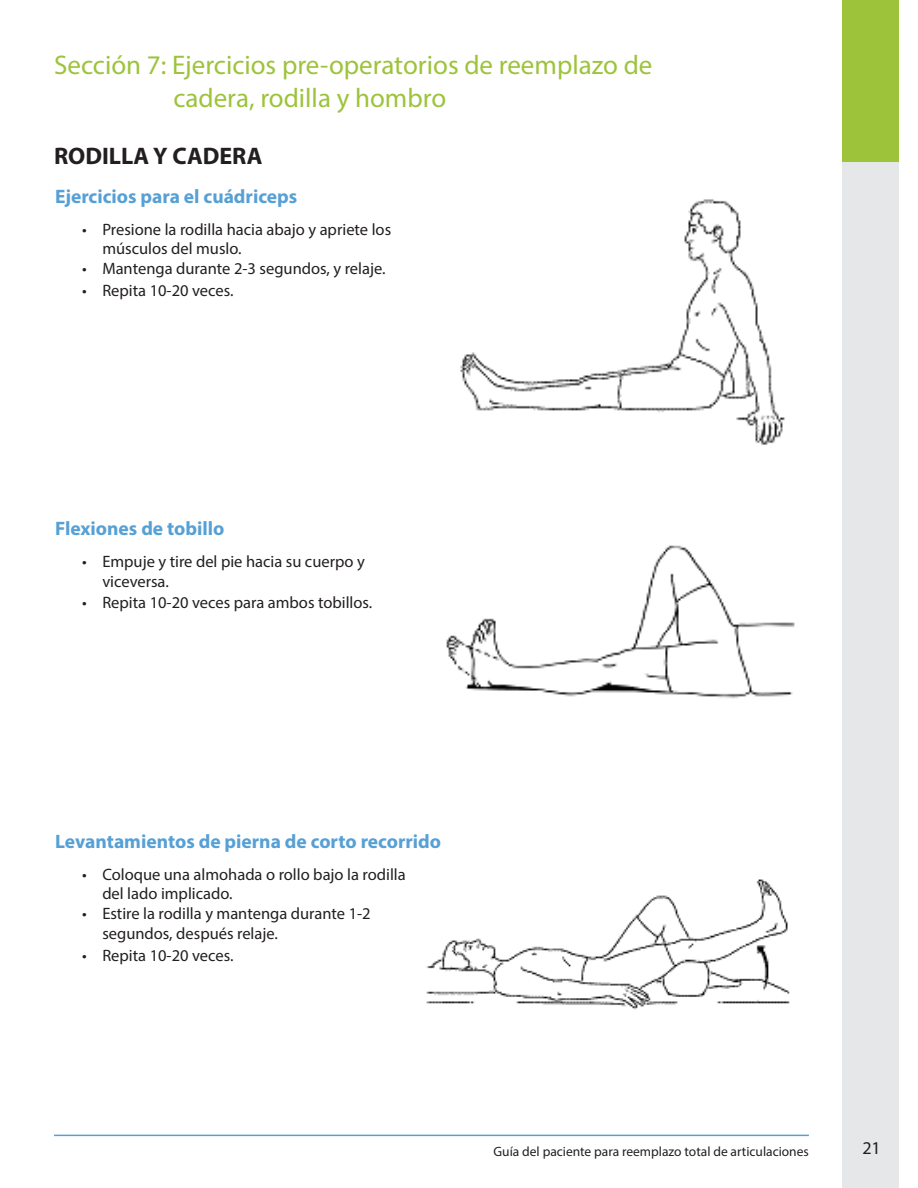
<style>
.page{position:relative;width:918px;height:1188px;background:#fff}
.page>*{position:absolute;margin:0;border:0;box-sizing:border-box;transform-origin:0 0}
.t1{font:27px/32.4px "Myriad Pro";color:#9dc33b}
.t2{font:700 24px "Myriad Pro";color:#231f20}
.t3{font:700 19.5px "Myriad Pro";color:#56a0d5}
.t4{font:18px "Myriad Pro";color:#231f20}
.t5{font:16.5px/19.8px "Myriad Pro";color:#231f20}
.t6{font:13.5px "Myriad Pro";color:#231f20}
</style>
<div class="page">
<div style="left:842px;top:0;width:57px;height:1188px;background:#e6e7e9"></div>
<hr style="left:54px;top:1135px;width:755px;height:1px;background:#56a0d5">
<img style="left:460px;top:199px;width:325px;height:246px">
<img style="left:446px;top:545px;width:349px;height:154px">
<img style="left:426px;top:879px;width:364px;height:131px">
<div style="left:842px;top:0;width:57px;height:162px;background:#9dc33b"></div>
<h1 class="t1" style="left:173px;top:49px;width:480px;text-indent:-119px">Sección 7: Ejercicios pre-operatorios de reemplazo de cadera, rodilla y hombro</h1>
<h2 class="t2" style="left:54px;top:141px;width:210px">RODILLA Y CADERA</h2>
<p class="t3" style="left:55px;top:184px;width:244px">Ejercicios para el cuádriceps</p>
<p class="t5" style="left:102px;top:219px;width:290px;text-indent:-20px">• Presione la rodilla hacia abajo y apriete los músculos del muslo.</p>
<p class="t5" style="left:82px;top:259px;width:305px">• Mantenga durante 2-3 segundos, y relaje.</p>
<p class="t5" style="left:82px;top:280px;width:153px">• Repita 10-20 veces.</p>
<p class="t3" style="left:55px;top:516px;width:171px">Flexiones de tobillo</p>
<p class="t5" style="left:102px;top:551px;width:264px;text-indent:-20px">• Empuje y tire del pie hacia su cuerpo y viceversa.</p>
<p class="t5" style="left:82px;top:593px;width:292px">• Repita 10-20 veces para ambos tobillos.</p>
<p class="t3" style="left:55px;top:829px;width:388px">Levantamientos de pierna de corto recorrido</p>
<p class="t5" style="left:102px;top:864px;width:305px;text-indent:-20px">• Coloque una almohada o rollo bajo la rodilla del lado implicado.</p>
<p class="t5" style="left:102px;top:904px;width:270px;text-indent:-20px">• Estire la rodilla y mantenga durante 1-2 segundos, después relaje.</p>
<p class="t5" style="left:82px;top:945px;width:153px">• Repita 10-20 veces.</p>
<p class="t6" style="left:494px;top:1143px;width:317px">Guía del paciente para reemplazo total de articulaciones</p>
<p class="t4" style="left:862px;top:1137px;width:20px">21</p>
</div>
